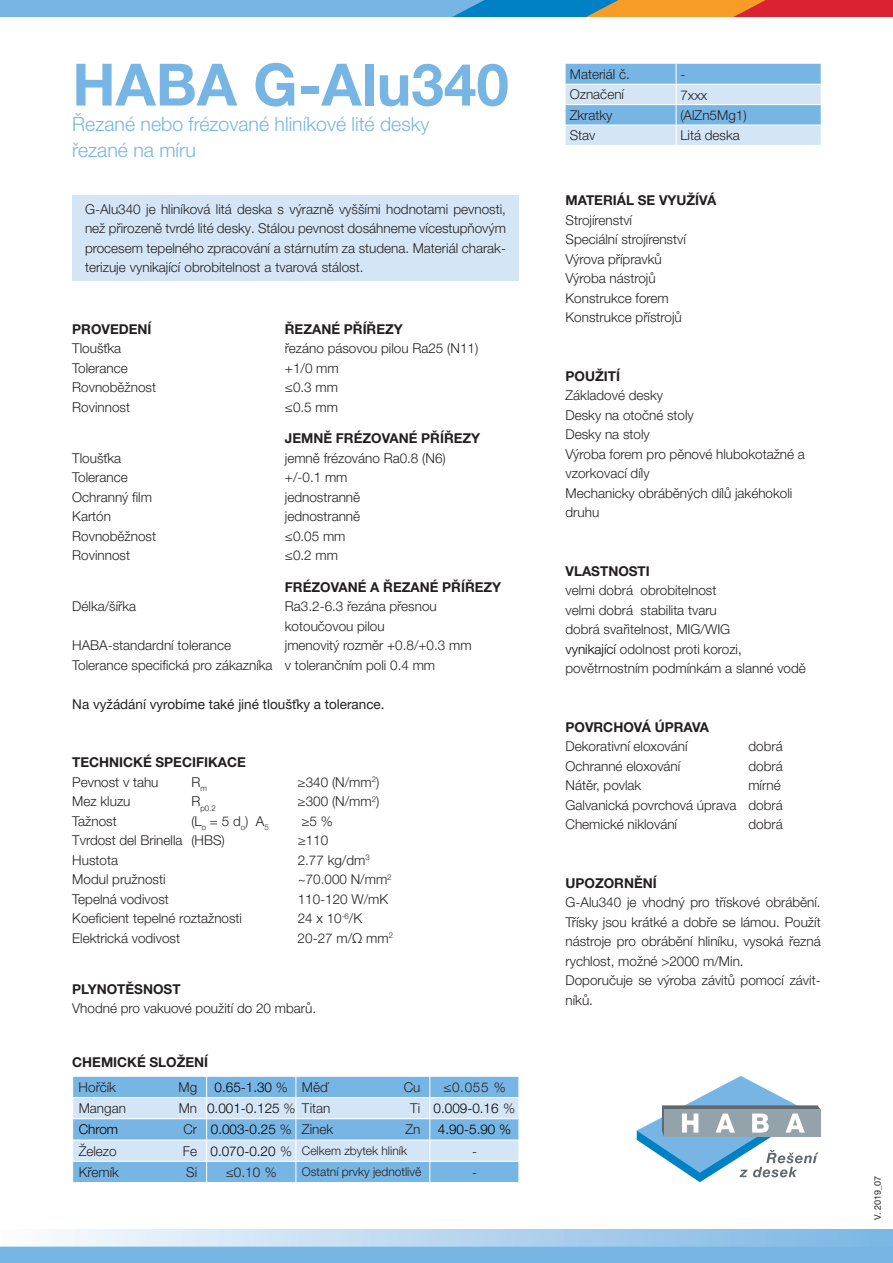
<style>
.page{position:relative;width:893px;height:1263px;background:#fff}
.page>*{position:absolute;margin:0;border:0;box-sizing:border-box;transform-origin:0 0}
.t1{font:700 58.5px "Helvetica Neue LT Pro";color:#77b6e4}
.t2{font:300 19.5px/25.5px "Helvetica Neue LT Pro";color:#77b6e4}
.t3{font:300 13.5px/19.5px "Helvetica Neue LT Pro";color:#231f20}
.t4{font:700 13.5px "Helvetica Neue LT Pro";color:#231f20}
.t5{font:300 13.5px "Helvetica Neue LT Pro";color:#000}
.t6{font:13.5px "Helvetica Neue LT Pro";color:#231f20}
.t7{font:300 13.5px "Helvetica Neue";color:#231f20}
.t8{font:300 12px "Helvetica Neue LT Pro";color:#231f20}
.t9{font:9px "Helvetica Neue";color:#231f20}
.t10{font:300 7.8px "Helvetica Neue LT Pro";color:#231f20}
.s1{color:#231f20}
.s2{font-size:13.5px}
.s3{font-size:13.5px;color:#000}
.s4{color:#000}
</style>
<div class="page">
<div style="left:0;top:1229px;width:893px;height:34px;background:linear-gradient(to right,#fbfbfd,#7ab5e3)"></div>
<div style="left:0;top:1246px;width:893px;height:17px;background:#77b6e4"></div>
<div style="left:0;top:0;width:893px;height:17px;background:#db2230"></div>
<svg style="left:0;top:0;width:766px;height:17px;background:#7da4b6"></svg>
<svg style="left:566px;top:64px;width:255px;height:81px;background:#a9d0ed"></svg>
<div style="left:72px;top:196px;width:447px;height:85px;background:#d4e6f6"></div>
<svg style="left:72px;top:1076px;width:447px;height:106px;background:#a1ccec"></svg>
<svg style="left:637px;top:1076px;width:184px;height:106px"></svg>
<h1 class="t1" style="left:72px;top:49px;width:438px">HABA G-Alu340</h1>
<h2 class="t2" style="left:72px;top:111px;width:359px">Řezané nebo frézované hliníkové lité desky řezané na míru</h2>
<p class="t3" style="left:85px;top:199px;width:422px;text-align:justify">G-Alu340 je hliníková litá deska s výrazně vyššími hodnotami pevnosti, než přirozeně tvrdé lité desky. Stálou pevnost dosáhneme vícestupňovým procesem tepelného zpracování a stárnutím za studena. Materiál charak&shy;terizuje vynikající obrobitelnost a tvarová stálost.</p>
<p class="t4" style="left:72px;top:320px;width:81px">PROVEDENÍ</p>
<p class="t4" style="left:285px;top:320px;width:119px">ŘEZANÉ PŘÍŘEZY</p>
<p class="t3" style="left:72px;top:338px;width:51px">Tloušťka</p>
<p class="t3" style="left:285px;top:338px;width:195px">řezáno pásovou pilou Ra25 (N11)</p>
<p class="t3" style="left:72px;top:358px;width:57px">Tolerance</p>
<p class="t3" style="left:285px;top:358px;width:55px">+1/0 mm</p>
<p class="t3" style="left:72px;top:377px;width:85px">Rovnoběžnost</p>
<p class="t3" style="left:285px;top:377px;width:55px">≤0.3 mm</p>
<p class="t3" style="left:72px;top:397px;width:59px">Rovinnost</p>
<p class="t3" style="left:285px;top:397px;width:55px">≤0.5 mm</p>
<p class="t4" style="left:285px;top:430px;width:197px">JEMNĚ FRÉZOVANÉ PŘÍŘEZY</p>
<p class="t3" style="left:72px;top:448px;width:51px">Tloušťka</p>
<p class="t3" style="left:285px;top:448px;width:162px">jemně frézováno Ra0.8 (N6)</p>
<p class="t3" style="left:72px;top:467px;width:57px">Tolerance</p>
<p class="t7" style="left:285px;top:469px;width:64px">+/-0.1 mm</p>
<p class="t3" style="left:72px;top:487px;width:81px">Ochranný film</p>
<p class="t3" style="left:285px;top:487px;width:77px">jednostranně</p>
<p class="t3" style="left:72px;top:506px;width:40px">Kartón</p>
<p class="t3" style="left:285px;top:506px;width:77px">jednostranně</p>
<p class="t3" style="left:72px;top:526px;width:85px">Rovnoběžnost</p>
<p class="t3" style="left:285px;top:526px;width:62px">≤0.05 mm</p>
<p class="t3" style="left:72px;top:545px;width:59px">Rovinnost</p>
<p class="t3" style="left:285px;top:545px;width:55px">≤0.2 mm</p>
<p class="t4" style="left:285px;top:578px;width:218px">FRÉZOVANÉ A ŘEZANÉ PŘÍŘEZY</p>
<p class="t3" style="left:72px;top:596px;width:66px">Délka/šířka</p>
<p class="t3" style="left:285px;top:596px;width:153px">Ra3.2-6.3 řezána přesnou kotoučovou pilou</p>
<p class="t3" style="left:72px;top:635px;width:160px">HABA-standardní tolerance</p>
<p class="t3" style="left:72px;top:635px;width:401px;text-indent:213px">jmenovitý rozměr +0.8/+0.3 mm<br>Tolerance specifická pro zákazníka v tolerančním poli 0.4 mm</p>
<p class="t6" style="left:72px;top:695px;width:314px">Na vyžádání vyrobíme také jiné tloušťky a tolerance.</p>
<p class="t4" style="left:72px;top:754px;width:175px">TECHNICKÉ SPECIFIKACE</p>
<p class="t3" style="left:72px;top:772px;width:88px">Pevnost v tahu</p>
<p class="t3" style="left:191px;top:772px;width:17px">R<sub>m</sub></p>
<p class="t3" style="left:298px;top:772px;width:83px">≥340 (N/mm<sup>2</sup>)</p>
<p class="t3" style="left:72px;top:791px;width:60px">Mez kluzu</p>
<p class="t10" style="left:191px;top:803px;width:26px"><sup>R</sup>p0.2</p>
<p class="t3" style="left:298px;top:791px;width:83px">≥300 (N/mm<sup>2</sup>)</p>
<p class="t3" style="left:72px;top:811px;width:46px">Tažnost</p>
<p class="t3" style="left:191px;top:811px;width:79px">(L<sub>o</sub> = 5 d<sub>o</sub>) A<sub>5</sub></p>
<p class="t3" style="left:301px;top:811px;width:33px">≥5 %</p>
<p class="t3" style="left:72px;top:830px;width:154px">Tvrdost del Brinella (HBS)</p>
<p class="t3" style="left:298px;top:830px;width:32px">≥110</p>
<p class="t3" style="left:72px;top:850px;width:47px">Hustota</p>
<p class="t3" style="left:298px;top:850px;width:74px">2.77 kg/dm<sup>3</sup></p>
<p class="t3" style="left:72px;top:869px;width:95px">Modul pružnosti</p>
<p class="t3" style="left:298px;top:869px;width:96px">~70.000 N/mm<sup>2</sup></p>
<p class="t3" style="left:72px;top:889px;width:98px">Tepelná vodivost</p>
<p class="t3" style="left:298px;top:889px;width:92px">110-120 W/mK</p>
<p class="t3" style="left:72px;top:908px;width:171px">Koeficient tepelné roztažnosti</p>
<p class="t3" style="left:298px;top:908px;width:66px">24 x 10<sup>-6</sup>/K</p>
<p class="t3" style="left:72px;top:928px;width:109px">Elektrická vodivost</p>
<p class="t3" style="left:298px;top:928px;width:97px">20-27 m/Ω mm<sup>2</sup></p>
<p class="t4" style="left:72px;top:981px;width:110px">PLYNOTĚSNOST</p>
<p class="t3" style="left:72px;top:998px;width:245px">Vhodné pro vakuové použití do 20 mbarů.</p>
<p class="t4" style="left:72px;top:1054px;width:137px">CHEMICKÉ SLOŽENÍ</p>
<p class="t3" style="left:79px;top:1077px;width:39px">Hořčík</p>
<p class="t3" style="left:178px;top:1077px;width:20px">Mg</p>
<p class="t5" style="left:215px;top:1079px;width:115px">0.65-1.30 <span class="s1">% Měď</span></p>
<p class="t3" style="left:404px;top:1077px;width:18px">Cu</p>
<p class="t3" style="left:443px;top:1077px;width:64px">≤0.055 %</p>
<p class="t3" style="left:79px;top:1098px;width:49px">Mangan</p>
<p class="t5" style="left:179px;top:1100px;width:153px"><span class="s1">Mn</span> 0.001-0.125 <span class="s1">% Titan</span></p>
<p class="t5" style="left:410px;top:1100px;width:106px"><span class="s1">Ti</span> 0.009-0.16 <span class="s1">%</span></p>
<p class="t5" style="left:79px;top:1121px;width:41px">Chrom</p>
<p class="t5" style="left:183px;top:1121px;width:151px"><span class="s1">Cr</span> 0.003-0.25 <span class="s1">% Zinek</span></p>
<p class="t3" style="left:405px;top:1119px;width:16px">Zn</p>
<p class="t5" style="left:438px;top:1121px;width:75px">4.90-5.90 %</p>
<p class="t3" style="left:79px;top:1141px;width:40px">Železo</p>
<p class="t8" style="left:183px;top:1143px;width:226px"><span class="s2">Fe</span> <span class="s3">0.070-0.20</span> <span class="s2">%</span> Celkem zbytek hliník</p>
<p class="t3" style="left:472px;top:1141px;width:6px">-</p>
<p class="t3" style="left:79px;top:1162px;width:42px">Křemík</p>
<p class="t3" style="left:186px;top:1162px;width:13px">Si</p>
<p class="t3" style="left:226px;top:1162px;width:52px">≤0.10 %</p>
<p class="t8" style="left:302px;top:1164px;width:121px">Ostatní prvky jednotlivě</p>
<p class="t3" style="left:472px;top:1162px;width:6px">-</p>
<p class="t3" style="left:570px;top:64px;width:62px">Materiál č.</p>
<p class="t3" style="left:680px;top:64px;width:6px">-</p>
<p class="t3" style="left:570px;top:84px;width:56px">Označení</p>
<p class="t7" style="left:680px;top:87px;width:28px">7xxx</p>
<p class="t3" style="left:570px;top:105px;width:44px">Zkratky</p>
<p class="t3" style="left:680px;top:105px;width:68px">(AlZn5Mg1)</p>
<p class="t3" style="left:570px;top:125px;width:27px">Stav</p>
<p class="t3" style="left:680px;top:125px;width:61px">Litá deska</p>
<p class="t4" style="left:566px;top:192px;width:152px">MATERIÁL SE VYUŽÍVÁ</p>
<p class="t3" style="left:566px;top:210px;width:122px">Strojírenství<br>Speciální strojírenství<br>Výrova přípravků<br>Výroba nástrojů<br>Konstrukce forem<br>Konstrukce přístrojů</p>
<p class="t4" style="left:566px;top:368px;width:56px">POUŽITÍ</p>
<p class="t3" style="left:566px;top:385px;width:241px">Základové desky<br>Desky na otočné stoly<br>Desky na stoly<br>Výroba forem pro pěnové hlubokotažné a vzorkovací díly<br>Mechanicky obráběných dílů jakéhokoli druhu</p>
<p class="t4" style="left:566px;top:563px;width:86px">VLASTNOSTI</p>
<p class="t3" style="left:566px;top:580px;width:242px">velmi dobrá obrobitelnost<br>velmi dobrá stabilita tvaru<br>dobrá svařitelnost, MIG/WIG<br><span class="s4">vynikající</span> odolnost proti korozi, povětrnostním podmínkám a slanné vodě</p>
<p class="t4" style="left:566px;top:719px;width:145px">POVRCHOVÁ ÚPRAVA</p>
<p class="t3" style="left:566px;top:736px;width:124px">Dekorativní eloxování</p>
<p class="t3" style="left:748px;top:736px;width:36px">dobrá</p>
<p class="t3" style="left:566px;top:756px;width:116px">Ochranné eloxování</p>
<p class="t3" style="left:748px;top:756px;width:36px">dobrá</p>
<p class="t3" style="left:566px;top:775px;width:77px">Nátěr, povlak</p>
<p class="t3" style="left:566px;top:775px;width:219px;text-indent:183px">mírné<br>Galvanická povrchová úprava dobrá<br>Chemické niklování</p>
<p class="t3" style="left:748px;top:814px;width:36px">dobrá</p>
<p class="t4" style="left:566px;top:875px;width:93px">UPOZORNĚNÍ</p>
<p class="t3" style="left:566px;top:892px;width:257px">G-Alu340 je vhodný pro třískové obrábění.<br>Třísky jsou krátké a dobře se lámou. Použít nástroje pro obrábění hliníku, vysoká řezná rychlost, možné &gt;2000 m/Min.<br>Doporučuje se výroba závitů pomocí závit&shy;níků.</p>
<p class="t9" style="left:872px;top:1220px;width:45px;rotate:-90deg">V. 2019_07</p>
</div>
